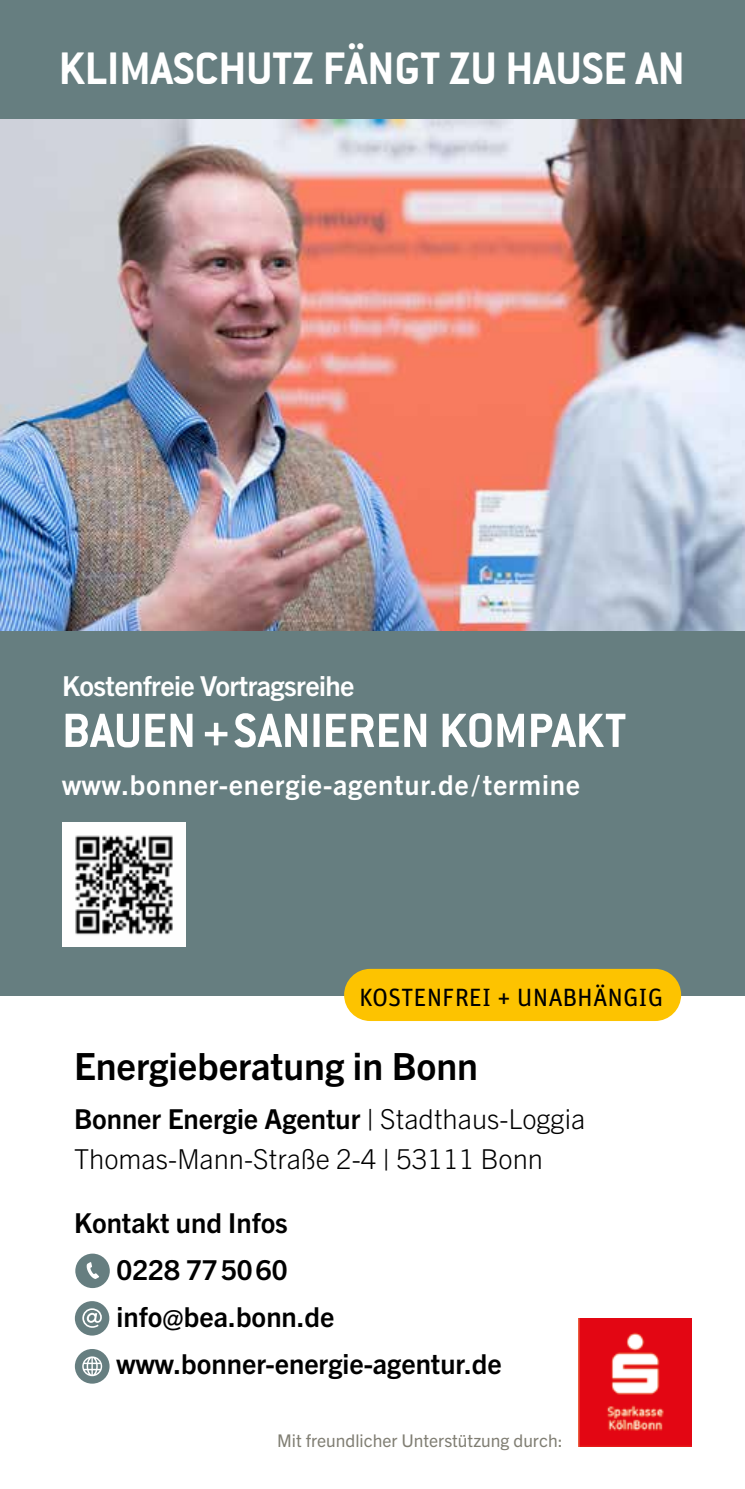
<style>
.page{position:relative;width:745px;height:1489px;background:#fff}
.page>*{position:absolute;margin:0;border:0;box-sizing:border-box;transform-origin:0 0}
.t1{font:52.75px "Conduit ITCTT Bold";color:#fff}
.t2{font:49.25px "Conduit ITCTT Bold";color:#fff}
.t3{font:700 37.5px "Trade Gothic Next LT Pro";color:#000}
.t4{font:700 27.5px/47.2px "Trade Gothic Next LT Pro";color:#000}
.t5{font:300 27.5px/40px "Trade Gothic Next LT Pro";color:#000}
.t6{font:700 27.5px "Trade Gothic Next LT Pro";letter-spacing:.03em;color:#fff}
.t7{font:700 27.5px "Trade Gothic Next LT Pro";letter-spacing:-.02em;color:#fff}
.t8{font:25px "Unit Pro";color:#000}
.t9{font:17.5px "Trade Gothic Next LT Pro";color:#807e73}
.s1{font-weight:700}
</style>
<div class="page">
<div style="left:0;top:0;width:744px;height:1488px;background:#667e80"></div>
<div style="left:0;top:996px;width:744px;height:492px;background:#fff"></div>
<img style="left:0;top:119px;width:744px;height:511px">
<div style="left:75px;top:1253px;width:35px;height:34px;background:#667e80;border-radius:50%"></div>
<svg style="left:87px;top:1262px;width:12px;height:16px"></svg>
<div style="left:75px;top:1300px;width:34px;height:35px;background:#667e80;border-radius:50%"></div>
<svg style="left:82px;top:1308px;width:20px;height:19px"></svg>
<div style="left:75px;top:1348px;width:34px;height:35px;background:#667e80;border-radius:50%"></div>
<svg style="left:82px;top:1356px;width:20px;height:19px"></svg>
<img style="left:62px;top:822px;width:124px;height:124px">
<img style="left:578px;top:1318px;width:112px;height:128px">
<div style="left:344px;top:968px;width:336px;height:52px;background:#fdc300;border-radius:26px"></div>
<h2 class="t2" style="left:59px;top:40px;width:627px">KLIMASCHUTZ FÄNGT ZU HAUSE AN</h2>
<p class="t7" style="left:62px;top:667px;width:294px">Kostenfreie Vortragsreihe</p>
<h1 class="t1" style="left:62px;top:699px;width:565px">BAUEN + SANIEREN KOMPAKT</h1>
<p class="t6" style="left:62px;top:765px;width:519px">www.bonner-energie-agentur.de/termine</p>
<p class="t8" style="left:359px;top:979px;width:305px">KOSTENFREI + UNABHÄNGIG</p>
<h3 class="t3" style="left:74px;top:1040px;width:405px">Energieberatung in Bonn</h3>
<p class="t5" style="left:74px;top:1097px;width:512px"><span class="s1">Bonner Energie Agentur</span> | Stadthaus-Loggia<br>Thomas-Mann-Straße 2-4 | 53111 Bonn</p>
<p class="t4" style="left:116px;top:1196px;width:386px;text-indent:-43px">Kontakt und Infos<br>0228 77 50 60 info@bea.bonn.de www.bonner-energie-agentur.de</p>
<p class="t9" style="left:277px;top:1427px;width:287px">Mit freundlicher Unterstützung durch:</p>
</div>
